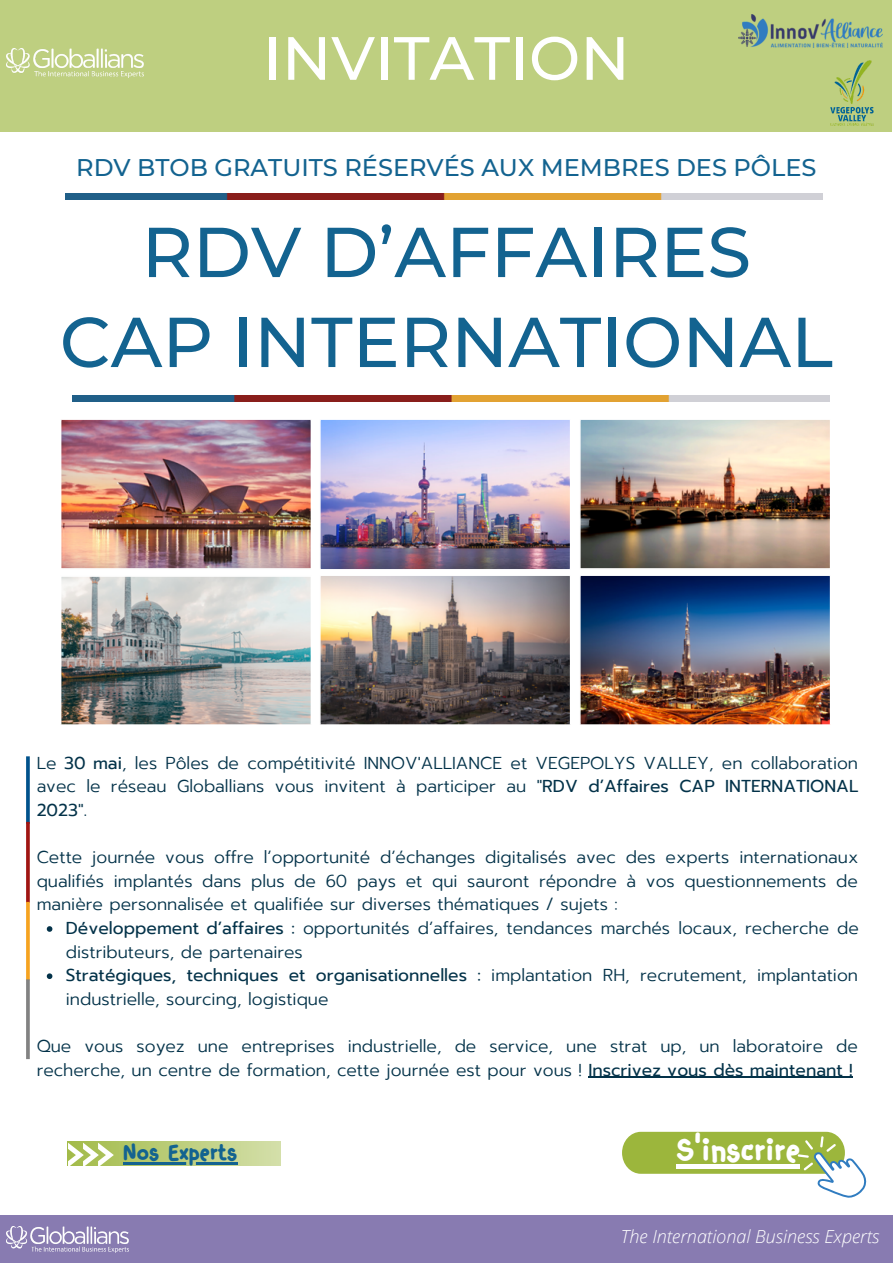
<style>
.page{position:relative;width:893px;height:1264px;background:#fff}
.page>*{position:absolute;margin:0;border:0;box-sizing:border-box;transform-origin:0 0}
.t1{font:500 70.5px/89.8px "Montserrat";color:#136390;text-align:center}
.t2{font:500 61.05px "Montserrat";color:#fff}
.t3{font:700 46.35px "FC Daisy";color:#fff}
.t4{font:700 33px "FC Daisy";color:#136390}
.t5{font:500 24.15px "Montserrat";color:#136390}
.t6{font:italic 300 18px "Open Sans";color:#fff}
.t7{font:300 17.25px/23.5px "Prompt";color:#033249}
.s1{font-weight:400}
</style>
<div class="page">
<div style="left:0;top:0;width:891px;height:131px;background:#becf80"></div>
<img style="left:6px;top:48px;width:138px;height:29px">
<img style="left:824px;top:60px;width:55px;height:72px">
<img style="left:65px;top:193px;width:757px;height:6px">
<img style="left:73px;top:395px;width:756px;height:6px">
<img style="left:61px;top:419px;width:770px;height:306px">
<svg style="left:26px;top:756px;width:4px;height:65px"></svg>
<svg style="left:26px;top:821px;width:4px;height:80px"></svg>
<svg style="left:26px;top:901px;width:4px;height:78px"></svg>
<svg style="left:26px;top:979px;width:4px;height:80px"></svg>
<div style="left:0;top:1215px;width:892px;height:47px;background:#887bb1"></div>
<img style="left:6px;top:1226px;width:123px;height:26px">
<svg style="left:622px;top:1131px;width:245px;height:67px"></svg>
<svg style="left:67px;top:1141px;width:213px;height:24px"></svg>
<svg style="left:68px;top:1142px;width:46px;height:24px"></svg>
<hr style="left:676px;top:1164px;width:124px;height:4px;background:#fff">
<hr style="left:123px;top:1162px;width:114px;height:2px;background:#136390">
<svg style="left:47px;top:926px;width:5px;height:5px"></svg>
<svg style="left:47px;top:973px;width:5px;height:6px"></svg>
<hr style="left:588px;top:1076px;width:264px;height:1px;background:#033249">
<img style="left:738px;top:14px;width:144px;height:34px">
<h2 class="t2" style="left:263px;top:21px;width:368px">INVITATION</h2>
<h3 class="t5" style="left:76px;top:153px;width:741px">RDV BTOB GRATUITS RÉSERVÉS AUX MEMBRES DES PÔLES</h3>
<h1 class="t1" style="left:60px;top:207px;width:774px">RDV D’AFFAIRES<br>CAP INTERNATIONAL</h1>
<p class="t7" style="left:37px;top:751px;width:823px;text-align:justify">Le <span class="s1">30 mai</span>, les Pôles de compétitivité INNOV'ALLIANCE et VEGEPOLYS VALLEY, en collaboration avec le réseau Globallians vous invitent à participer au "<span class="s1">RDV d’Affaires CAP INTERNATIONAL 2023</span>".</p>
<p class="t7" style="left:37px;top:845px;width:823px;text-align:justify">Cette journée vous offre l’opportunité d’échanges digitalisés avec des experts internationaux qualifiés implantés dans plus de 60 pays et qui sauront répondre à vos questionnements de manière personnalisée et qualifiée sur diverses thématiques / sujets :</p>
<p class="t7" style="left:66px;top:916px;width:794px"><span class="s1">Développement d’affaires :</span> opportunités d’affaires, tendances marchés locaux, recherche de distributeurs, de partenaires<br><span class="s1">Stratégiques, techniques et organisationnelles :</span> implantation RH, recrutement, implantation industrielle, sourcing, logistique</p>
<p class="t7" style="left:37px;top:1034px;width:822px">Que vous soyez une entreprises industrielle, de service, une strat up, un laboratoire de recherche, un centre de formation, cette journée est pour vous ! <span class="s1">Inscrivez vous dès maintenant !</span></p>
<h3 class="t4" style="left:123px;top:1129px;width:115px">Nos Experts</h3>
<h3 class="t3" style="left:676px;top:1118px;width:125px">S'inscrire</h3>
<p class="t6" style="left:620px;top:1223px;width:260px">The International Business Experts</p>
</div>
